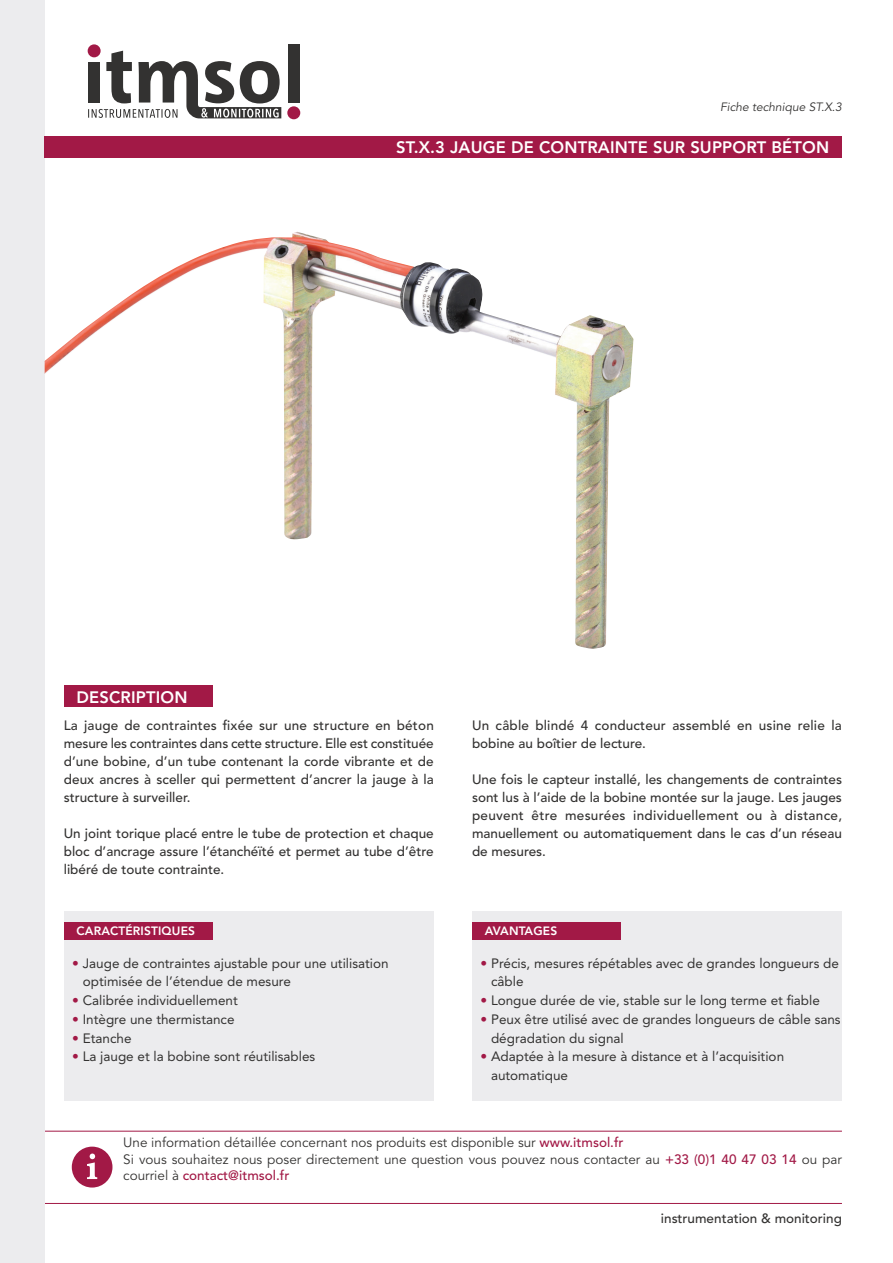
<style>
.page{position:relative;width:893px;height:1263px;background:#fff}
.page>*{position:absolute;margin:0;border:0;box-sizing:border-box;transform-origin:0 0}
.Titres{font:800 16.5px "Avenir LT Std";letter-spacing:.01em;color:#fff}
.Body_-_9pt{font:500 13.5px/18px "Avenir LT Std";color:#333231;text-align:justify}
.t1{font:13.5px/18.8px "Avenir LT Std";color:#333231}
.Body_-_9pt-2{font:13.5px/16.5px "Avenir LT Std";color:#333231}
.Sous-titre{font:800 12px "Avenir LT Std";letter-spacing:.01em;color:#fff}
.Titre_Fiche{font:italic 12px "Avenir LT Std";color:#333231}
.s1{color:#a21946}
.s2{font-weight:500;color:#a21946}
</style>
<div class="page">
<hr style="left:45px;top:1131px;width:797px;height:1px;background:#a21946">
<div style="left:72px;top:1146px;width:40px;height:41px;background:#a21946;border-radius:50%"></div>
<svg style="left:87px;top:1153px;width:10px;height:26px"></svg>
<hr style="left:45px;top:1203px;width:797px;height:1px;background:#a21946">
<div style="left:0;top:0;width:45px;height:1263px;background:#ececee"></div>
<div style="left:288px;top:44px;width:12px;height:59px;background:#333231"></div>
<svg style="left:88px;top:51px;width:193px;height:67px"></svg>
<div style="left:88px;top:44px;width:13px;height:13px;background:#a21946;border-radius:50%"></div>
<div style="left:287px;top:106px;width:13px;height:13px;background:#a21946;border-radius:50%"></div>
<img style="left:45px;top:232px;width:589px;height:417px">
<div style="left:64px;top:911px;width:370px;height:189px;background:#ececee"></div>
<div style="left:472px;top:911px;width:370px;height:189px;background:#ececee"></div>
<div style="left:45px;top:136px;width:797px;height:22px;background:#a21946"></div>
<div style="left:64px;top:686px;width:149px;height:21px;background:#a21946"></div>
<div style="left:64px;top:922px;width:149px;height:17px;background:#a21946"></div>
<div style="left:472px;top:922px;width:149px;height:17px;background:#a21946"></div>
<p class="Titre_Fiche" style="left:720px;top:100px;width:123px">Fiche technique ST.X.3</p>
<p class="Titres" style="left:396px;top:138px;width:434px">ST.X.3 JAUGE DE CONTRAINTE SUR SUPPORT BÉTON</p>
<p class="Titres" style="left:77px;top:687px;width:113px">DESCRIPTION</p>
<p class="Body_-_9pt" style="left:64px;top:716px;width:372px">La jauge de contraintes fixée sur une structure en béton mesure les contraintes dans cette structure. Elle est constituée d’une bobine, d’un tube contenant la corde vibrante et de deux ancres à sceller qui permettent d’ancrer la jauge à la structure à surveiller.</p>
<p class="Body_-_9pt" style="left:64px;top:824px;width:371px">Un joint torique placé entre le tube de protection et chaque bloc d’ancrage assure l’étanchéïté et permet au tube d’être libéré de toute contrainte.</p>
<p class="Body_-_9pt" style="left:472px;top:716px;width:371px">Un câble blindé 4 conducteur assemblé en usine relie la bobine au boîtier de lecture.</p>
<p class="Body_-_9pt" style="left:472px;top:770px;width:372px">Une fois le capteur installé, les changements de contraintes sont lus à l’aide de la bobine montée sur la jauge. Les jauges peuvent être mesurées individuellement ou à distance, manuellement ou automatiquement dans le cas d’un réseau de mesures.</p>
<p class="Sous-titre" style="left:77px;top:924px;width:120px">CARACTÉRISTIQUES</p>
<p class="Sous-titre" style="left:485px;top:924px;width:74px">AVANTAGES</p>
<p class="t1" style="left:83px;top:954px;width:307px;text-indent:-11px"><span class="s1">•</span> Jauge de contraintes ajustable pour une utilisation optimisée de l’étendue de mesure</p>
<p class="t1" style="left:72px;top:991px;width:167px"><span class="s1">•</span> Calibrée individuellement</p>
<p class="t1" style="left:72px;top:1010px;width:164px"><span class="s1">•</span> Intègre une thermistance</p>
<p class="t1" style="left:72px;top:1029px;width:61px"><span class="s1">•</span> Etanche</p>
<p class="t1" style="left:72px;top:1047px;width:245px"><span class="s1">•</span> La jauge et la bobine sont réutilisables</p>
<p class="t1" style="left:491px;top:954px;width:349px;text-indent:-11px"><span class="s1">•</span> Précis, mesures répétables avec de grandes longueurs de câble</p>
<p class="t1" style="left:480px;top:991px;width:341px"><span class="s1">•</span> Longue durée de vie, stable sur le long terme et fiable</p>
<p class="t1" style="left:491px;top:1010px;width:351px;text-indent:-11px"><span class="s1">•</span> Peux être utilisé avec de grandes longueurs de câble sans dégradation du signal</p>
<p class="t1" style="left:491px;top:1047px;width:295px;text-indent:-11px"><span class="s1">•</span> Adaptée à la mesure à distance et à l’acquisition automatique</p>
<p class="Body_-_9pt-2" style="left:123px;top:1135px;width:502px">Une information détaillée concernant nos produits est disponible sur <span class="s2">www.itmsol.fr</span></p>
<p class="Body_-_9pt-2" style="left:123px;top:1151px;width:720px">Si vous souhaitez nous poser directement une question vous pouvez nous contacter au <span class="s2">+33 (0)1 40 47 03 14</span> ou par courriel à <span class="s2">contact@itmsol.fr</span></p>
<p class="Body_-_9pt" style="left:661px;top:1209px;width:183px">instrumentation &amp; monitoring</p>
</div>
